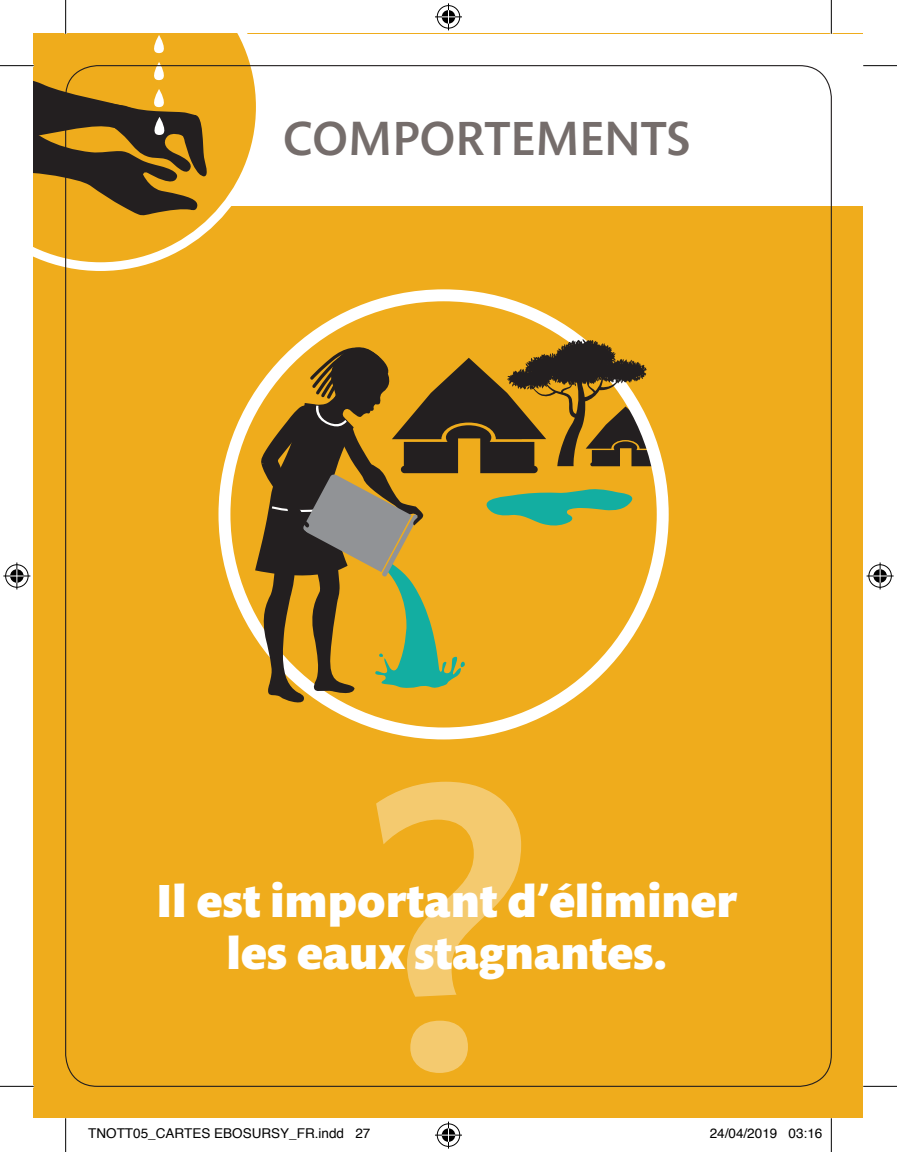
<style>
.page{position:relative;width:897px;height:1152px;background:#fff}
.page>*{position:absolute;margin:0;border:0;box-sizing:border-box;transform-origin:0 0}
.t1{font:500 411.75px "Mundo Sans";color:#fff}
.t2{font:500 48.82px "Mundo Sans";color:#756d6b}
.t3{font:900 47.25px/51.8px "Mundo Sans";color:#fff;text-align:center}
.t4{font:13.5px "Helvetica";color:#000}
</style>
<div class="page">
<div style="left:34px;top:34px;width:829px;height:1084px;background:#efac1c"></div>
<div style="left:34px;top:34px;width:829px;height:172px;background:#fff"></div>
<svg style="left:34px;top:34px;width:222px;height:237px"></svg>
<svg style="left:34px;top:35px;width:174px;height:181px;background:#9d7420"></svg>
<div style="left:218px;top:289px;width:450px;height:450px;border:12px solid #fff;border-radius:50%"></div>
<svg style="left:255px;top:335px;width:402px;height:370px"></svg>
<hr style="left:0;top:65px;width:34px;height:1px;background:#000">
<hr style="left:863px;top:65px;width:34px;height:1px;background:#000">
<hr style="left:0;top:1086px;width:34px;height:1px;background:#000">
<hr style="left:863px;top:1086px;width:34px;height:1px;background:#000">
<hr style="left:65px;top:0;width:1px;height:34px;background:#000">
<hr style="left:65px;top:1118px;width:1px;height:34px;background:#000">
<hr style="left:831px;top:0;width:1px;height:34px;background:#000">
<hr style="left:831px;top:1118px;width:1px;height:34px;background:#000">
<svg style="left:435px;top:3px;width:27px;height:27px"></svg>
<svg style="left:435px;top:1121px;width:27px;height:27px"></svg>
<svg style="left:3px;top:562px;width:27px;height:27px"></svg>
<svg style="left:866px;top:562px;width:27px;height:27px"></svg>
<p class="t2" style="left:283px;top:112px;width:409px">COMPORTEMENTS</p>
<h1 class="t1" style="left:363px;top:707px;width:174px">?</h1>
<p class="t3" style="left:156px;top:876px;width:582px">Il est important d’éliminer les eaux stagnantes.</p>
<p class="t4" style="left:88px;top:1123px;width:284px">TNOTT05_CARTES EBOSURSY_FR.indd 27</p>
<p class="t4" style="left:709px;top:1123px;width:114px">24/04/2019 03:16</p>
</div>
